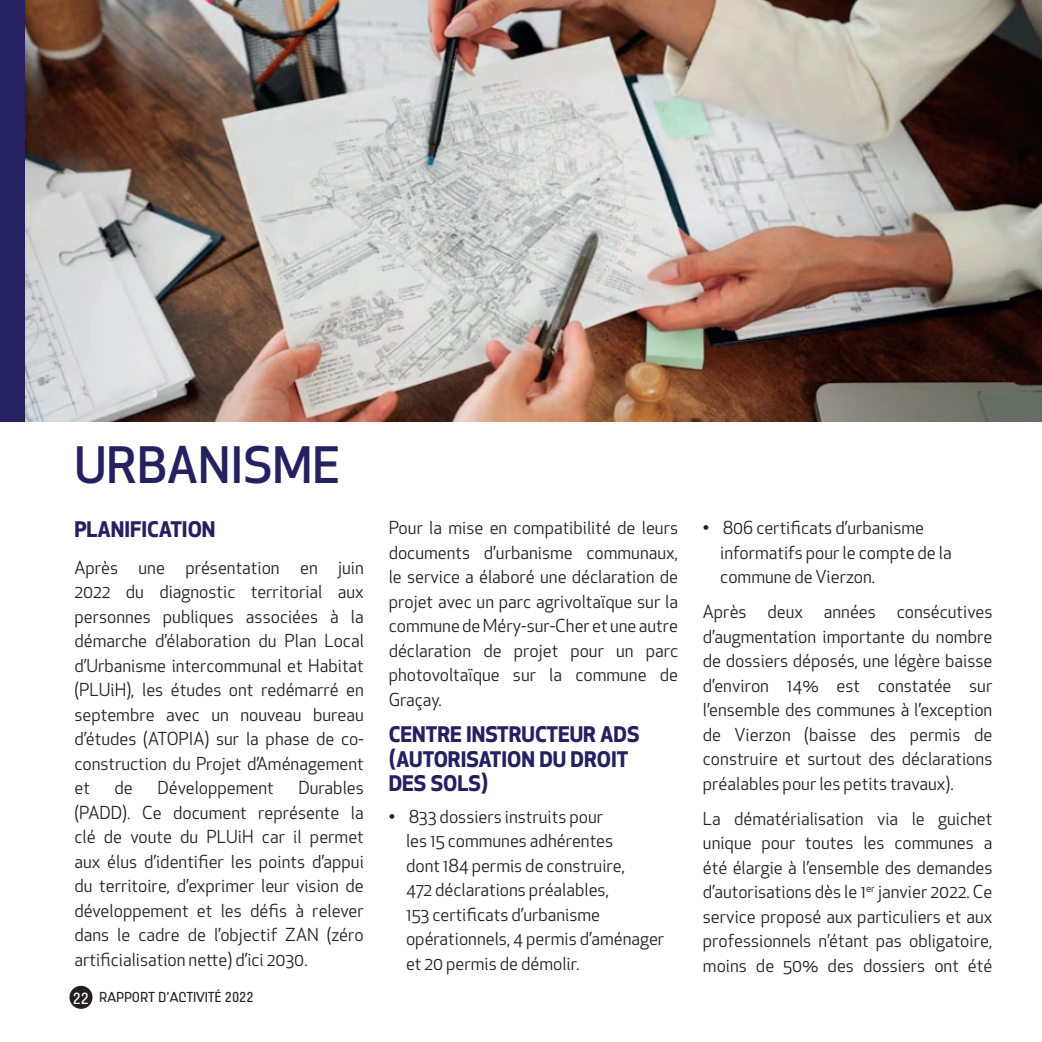
<style>
.page{position:relative;width:1042px;height:1042px;background:#fff}
.page>*{position:absolute;margin:0;border:0;box-sizing:border-box;transform-origin:0 0}
.t1{font:500 49px "Apex New";color:#252161}
.t2{font:700 21px/24.5px "Apex New";color:#252161}
.t3{font:17.5px/24.5px "Apex New";color:#231f20;text-align:justify}
.t4{font:15.75px "Lindau";color:#fff}
.t5{font:14px "Lindau";color:#231f20}
</style>
<div class="page">
<img style="left:25px;top:0;width:1017px;height:422px">
<div style="left:69px;top:986px;width:24px;height:23px;background:#231f20;border-radius:50%"></div>
<div style="left:0;top:0;width:25px;height:422px;background:#252161"></div>
<h1 class="t1" style="left:74px;top:433px;width:267px">URBANISME</h1>
<p class="t2" style="left:74px;top:516px;width:143px">PLANIFICATION</p>
<p class="t3" style="left:74px;top:555px;width:291px">Après une présentation en juin 2022 du diagnostic territorial aux personnes publiques associées à la démarche d’élaboration du Plan Local d’Urbanisme intercommunal et Habitat (PLUiH), les études ont redémarré en septembre avec un nouveau bureau d’études (ATOPIA) sur la phase de co&shy;construction du Projet d’Aménagement et</p>
<p class="t3" style="left:74px;top:775px;width:291px;text-indent:224px">Durables (PADD). Ce document représente la clé de voute du PLUiH car il permet aux élus d’identifier les points d’appui du territoire, d’exprimer leur vision de développement et les défis à relever dans le cadre de l’objectif ZAN (zéro artificialisation nette) d’ici 2030.</p>
<p class="t3" style="left:115px;top:775px;width:20px">de</p>
<p class="t3" style="left:157px;top:775px;width:118px">Développement</p>
<p class="t4" style="left:73px;top:989px;width:18px">22</p>
<p class="t5" style="left:99px;top:989px;width:156px">RAPPORT D’ACTIVITÉ 2022</p>
<p class="t3" style="left:389px;top:515px;width:291px">Pour la mise en compatibilité de leurs documents d’urbanisme communaux, le service a élaboré une déclaration de projet avec un parc agrivoltaïque sur la commune de Méry-sur-Cher et une autre déclaration de projet pour un parc photovoltaïque sur la commune de Graçay.</p>
<p class="t2" style="left:389px;top:721px;width:252px">CENTRE INSTRUCTEUR ADS (AUTORISATION DU DROIT<br>DES SOLS)</p>
<p class="t3" style="left:406px;top:804px;width:260px;text-align:left;text-indent:-17px">• 833 dossiers instruits pour<br>les 15 communes adhérentes<br>dont 184 permis de construire,<br>472 déclarations préalables,<br>153 certificats d’urbanisme opérationnels, 4 permis d’aménager et 20 permis de démolir.</p>
<p class="t3" style="left:720px;top:515px;width:233px;text-align:left;text-indent:-17px">• 806 certificats d’urbanisme informatifs pour le compte de la commune de Vierzon.</p>
<p class="t3" style="left:703px;top:599px;width:291px">Après deux années consécutives d’augmentation importante du nombre de dossiers déposés, une légère baisse d’environ 14% est constatée sur l’ensemble des communes à l’exception de Vierzon (baisse des permis de construire et surtout des déclarations préalables pour les petits travaux).</p>
<p class="t3" style="left:703px;top:806px;width:291px">La dématérialisation via le guichet unique pour toutes les communes a été élargie à l’ensemble des demandes d’autorisations dès le 1<sup>er</sup> janvier 2022. Ce service proposé aux particuliers et aux professionnels n’étant pas obligatoire, moins de 50% des dossiers ont été</p>
</div>
